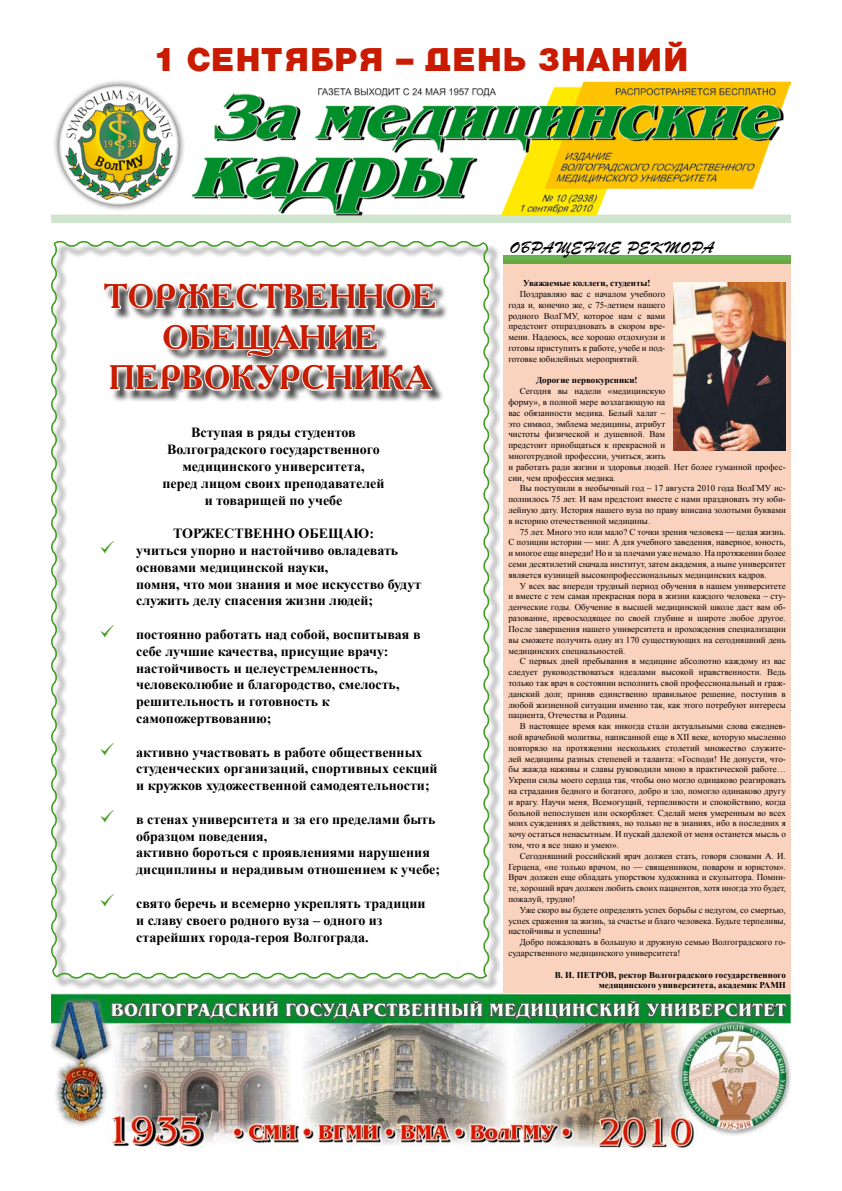
<style>
.page{position:relative;width:842px;height:1191px;background:#fff}
.page>*{position:absolute;margin:0;border:0;box-sizing:border-box;transform-origin:0 0}
.t1{font:700 34px/40.8px "Academy";color:#c81b00;text-align:center}
.t2{font:900 32px "Vanta";color:#c81b00}
.t3{font:16px "Parsek";color:#000}
.t4{font:700 14px/16.8px "Times New Roman";color:#000}
.t5{font:14px "Combull";color:#439e22}
.t6{font:9px/10.8px "Times New Roman";color:#000;text-align:justify}
.t7{font:700 9px/10.8px "Times New Roman";color:#000;text-align:right}
</style>
<div class="page">
<div style="left:53px;top:242px;width:448px;height:748px;background:#000;opacity:.75"></div>
<svg style="left:51px;top:241px;width:440px;height:740px"></svg>
<div style="left:503px;top:260px;width:288px;height:751px;background:#fad3bf"></div>
<img style="left:51px;top:81px;width:740px;height:142px">
<img style="left:51px;top:993px;width:740px;height:155px">
<svg style="left:503px;top:255px;width:288px;height:8px;background:#67ad49"></svg>
<img style="left:674px;top:282px;width:112px;height:168px">
<div style="left:105px;top:284px;width:343px;height:119px;background:#000;opacity:.75"></div>
<svg style="left:102px;top:281px;width:335px;height:29px"></svg>
<svg style="left:108px;top:322px;width:325px;height:70px"></svg>
<h2 class="t2" style="left:153px;top:40px;width:538px">1 СЕНТЯБРЯ – ДЕНЬ ЗНАНИЙ</h2>
<h1 class="t1" style="left:104px;top:274px;width:334px">ТОРЖЕСТВЕННОЕ<br>ОБЕЩАНИЕ<br>ПЕРВОКУРСНИКА</h1>
<h3 class="t4" style="left:163px;top:424px;width:223px;text-align:center">Вступая в ряды студентов<br>Волгоградского государственного медицинского университета,<br>перед лицом своих преподавателей и товарищей по учебе</h3>
<h3 class="t4" style="left:173px;top:525px;width:202px">ТОРЖЕСТВЕННО ОБЕЩАЮ:</h3>
<h3 class="t5" style="left:100px;top:542px;width:16px">4</h3>
<h3 class="t4" style="left:136px;top:541px;width:287px">учиться упорно и настойчиво овладевать основами медицинской науки,<br>помня, что мои знания и мое искусство будут служить делу спасения жизни людей;</h3>
<h3 class="t5" style="left:100px;top:626px;width:16px">4</h3>
<h3 class="t4" style="left:136px;top:625px;width:286px">постоянно работать над собой, воспитывая в себе лучшие качества, присущие врачу: настойчивость и целеустремленность, человеколюбие и благородство, смелость, решительность и готовность к самопожертвованию;</h3>
<h3 class="t5" style="left:100px;top:743px;width:16px">4</h3>
<h3 class="t4" style="left:136px;top:743px;width:303px">активно участвовать в работе общественных студенческих организаций, спортивных секций и кружков художественной самодеятельности;</h3>
<h3 class="t5" style="left:100px;top:811px;width:16px">4</h3>
<h3 class="t4" style="left:136px;top:810px;width:305px">в стенах университета и за его пределами быть образцом поведения,<br>активно бороться с проявлениями нарушения дисциплины и нерадивым отношением к учебе;</h3>
<h3 class="t5" style="left:100px;top:895px;width:16px">4</h3>
<h3 class="t4" style="left:136px;top:894px;width:291px">свято беречь и всемерно укреплять традиции и славу своего родного вуза – одного из старейших города-героя Волгограда.</h3>
<h3 class="t3" style="left:509px;top:238px;width:206px">ОБРАЩЕНИЕ РЕКТОРА</h3>
<p class="t7" style="left:523px;top:277px;width:129px">Уважаемые коллеги, студенты!</p>
<p class="t6" style="left:508px;top:288px;width:158px;text-indent:11px">Поздравляю вас с началом учебного года и, конечно же, с 75-летием нашего родного ВолГМУ, которое нам с вами предстоит отпраздновать в скором вре&shy;мени. Надеюсь, все хорошо отдохнули и готовы приступить к работе, учебе и под&shy;готовке юбилейных мероприятий.</p>
<p class="t7" style="left:536px;top:375px;width:103px">Дорогие первокурсники!</p>
<p class="t6" style="left:508px;top:386px;width:279px;text-align:left;text-indent:11px">Сегодня вы надели «медицинскую<br>форму», в полной мере возлагающую на<br>вас обязанности медика. Белый халат –<br>это символ, эмблема медицины, атрибут<br>чистоты физической и душевной. Вам<br>предстоит приобщаться к прекрасной и<br>многотрудной профессии, учиться, жить<br>и работать ради жизни и здоровья людей. Нет более гуманной профес&shy;сии, чем профессия медика.</p>
<p class="t6" style="left:508px;top:483px;width:279px;text-indent:11px">Вы поступили в необычный год – 17 августа 2010 года ВолГМУ ис&shy;полнилось 75 лет. И вам предстоит вместе с нами праздновать эту юби&shy;лейную дату. История нашего вуза по праву вписана золотыми буквами в историю отечественной медицины.</p>
<p class="t6" style="left:508px;top:526px;width:279px;text-indent:11px">75 лет. Много это или мало? С точки зрения человека — целая жизнь.<br>С позиции истории — миг. А для учебного заведения, наверное, юность, и многое еще впереди! Но и за плечами уже немало. На протяжении более семи десятилетий сначала институт, затем академия, а ныне университет является кузницей высокопрофессиональных медицинских кадров.</p>
<p class="t6" style="left:508px;top:580px;width:279px;text-indent:11px">У всех вас впереди трудный период обучения в нашем университете и вместе с тем самая прекрасная пора в жизни каждого человека – сту&shy;денческие годы. Обучение в высшей медицинской школе даст вам об&shy;разование, превосходящее по своей глубине и широте любое другое.<br>После завершения нашего университета и прохождения специализации вы сможете получить одну из 170 существующих на сегодняшний день медицинских специальностей.</p>
<p class="t6" style="left:508px;top:656px;width:279px;text-indent:11px">С первых дней пребывания в медицине абсолютно каждому из вас следует руководствоваться идеалами высокой нравственности. Ведь только так врач в состоянии исполнить свой профессиональный и граж&shy;данский долг, приняв единственно правильное решение, поступив в любой жизненной ситуации именно так, как этого потребуют интересы пациента, Отечества и Родины.</p>
<p class="t6" style="left:508px;top:720px;width:279px;text-indent:11px">В настоящее время как никогда стали актуальными слова ежеднев&shy;ной врачебной молитвы, написанной еще в XII веке, которую мысленно повторяло на протяжении нескольких столетий множество служите&shy;лей медицины разных степеней и таланта: «Господи! Не допусти, что&shy;бы жажда наживы и славы руководили мною в практической работе… Укрепи силы моего сердца так, чтобы оно могло одинаково реагировать на страдания бедного и богатого, добро и зло, помогло одинаково другу и врагу. Научи меня, Всемогущий, терпеливости и спокойствию, когда больной непослушен или оскорбляет. Сделай меня умеренным во всех моих суждениях и действиях, но только не в знаниях, ибо в последних я хочу остаться ненасытным. И пускай далекой от меня останется мысль о том, что я все знаю и умею».</p>
<p class="t6" style="left:508px;top:850px;width:279px;text-indent:11px">Сегодняшний российский врач должен стать, говоря словами А. И.<br>Герцена, «не только врачом, но — священником, поваром и юристом».<br>Врач должен еще обладать упорством художника и скульптора. Помни&shy;те, хороший врач должен любить своих пациентов, хотя иногда это будет, пожалуй, трудно!</p>
<p class="t6" style="left:508px;top:904px;width:279px;text-indent:11px">Уже скоро вы будете определять успех борьбы с недугом, со смертью, успех сражения за жизнь, за счастье и благо человека. Будьте терпеливы, настойчивы и успешны!</p>
<p class="t6" style="left:508px;top:936px;width:279px;text-indent:11px">Добро пожаловать в большую и дружную семью Волгоградского го&shy;сударственного медицинского университета!</p>
<p class="t7" style="left:555px;top:969px;width:233px">В. И. ПЕТРОВ, ректор Волгоградского государственного медицинского университета, академик РАМН</p>
</div>
